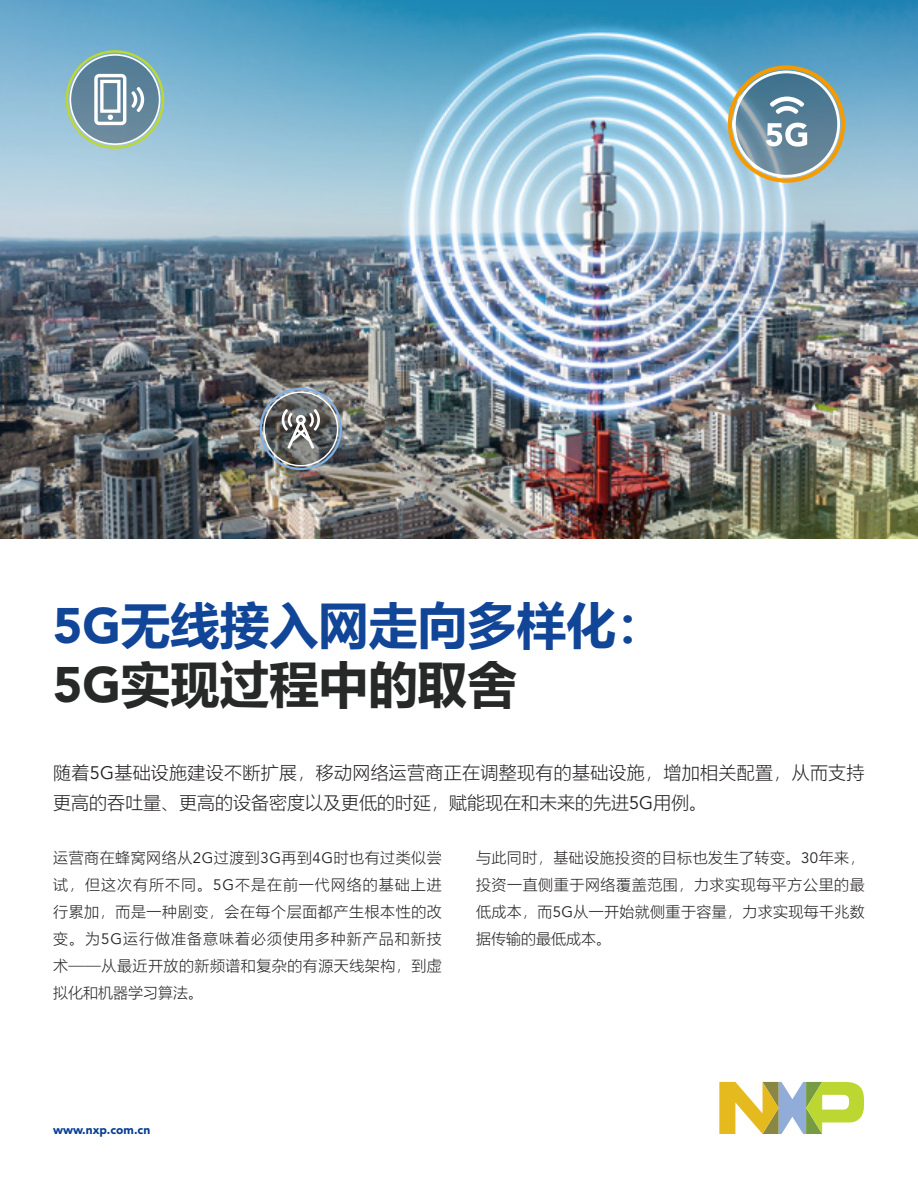
<style>
.page{position:relative;width:918px;height:1188px;background:#fff}
.page>*{position:absolute;margin:0;border:0;box-sizing:border-box;transform-origin:0 0}
.t1{font:700 49.5px "Microsoft Ya Hei";color:#104598}
.t2{font:700 49.5px "Microsoft Ya Hei";color:#272928}
.t3{font:300 18px/30px "Microsoft Ya Hei";letter-spacing:.015em;color:#231f20}
.t4{font:300 15px/27px "Microsoft Ya Hei";letter-spacing:.035em;color:#231f20;text-align:justify}
.t5{font:900 12px "Avenir LT Std";color:#073d94}
.s1{font-family:"Avenir LT Std";font-weight:900}
.s2{font-family:"Avenir LT Std";font-weight:400}
</style>
<div class="page">
<img style="left:0;top:0;width:918px;height:539px">
<div style="left:66px;top:50px;width:98px;height:99px;border:2px solid #bdd732;border-radius:50%"></div>
<div style="left:260px;top:388px;width:82px;height:82px;border:2px solid #7eb0e5;border-radius:50%"></div>
<svg style="left:264px;top:392px;width:73px;height:73px;background:#656664"></svg>
<div style="left:263px;top:391px;width:75px;height:75px;border:1px solid #fff;border-radius:50%"></div>
<div style="left:728px;top:65px;width:117px;height:118px;border:4px solid #f59b00;border-radius:50%"></div>
<svg style="left:734px;top:72px;width:105px;height:104px;background:#66899e"></svg>
<div style="left:733px;top:71px;width:107px;height:107px;border:3px solid #fff;border-radius:50%"></div>
<svg style="left:69px;top:53px;width:92px;height:93px;background:#88a8b0"></svg>
<svg style="left:766px;top:123px;width:41px;height:24px"></svg>
<svg style="left:770px;top:97px;width:34px;height:17px"></svg>
<svg style="left:282px;top:409px;width:38px;height:40px"></svg>
<svg style="left:719px;top:1082px;width:145px;height:52px"></svg>
<p class="t1" style="left:53px;top:591px;width:614px"><span class="s1">5G</span>无线接入网走向多样化：</p>
<p class="t2" style="left:53px;top:650px;width:465px"><span class="s1">5G</span>实现过程中的取舍</p>
<p class="t3" style="left:53px;top:757px;width:813px">随着<span class="s2">5G</span>基础设施建设不断扩展，移动网络运营商正在调整现有的基础设施，增加相关配置，从而支持更高的吞吐量、更高的设备密度以及更低的时延，赋能现在和未来的先进<span class="s2">5G</span>用例。</p>
<p class="t4" style="left:53px;top:843px;width:390px">运营商在蜂窝网络从<span class="s2">2G</span>过渡到<span class="s2">3G</span>再到<span class="s2">4G</span>时也有过类似尝试，但这次有所不同。<span class="s2">5G</span>不是在前一代网络的基础上进行累加，而是一种剧变，会在每个层面都产生根本性的改变。为<span class="s2">5G</span>运行做准备意味着必须使用多种新产品和新技术——从最近开放的新频谱和复杂的有源天线架构，到虚拟化和机器学习算法。</p>
<p class="t4" style="left:476px;top:843px;width:390px">与此同时，基础设施投资的目标也发生了转变。<span class="s2">30</span>年来，投资一直侧重于网络覆盖范围，力求实现每平方公里的最低成本，而<span class="s2">5G</span>从一开始就侧重于容量，力求实现每千兆数据传输的最低成本。</p>
<p class="t5" style="left:53px;top:1122px;width:99px">www.nxp.com.cn</p>
</div>
